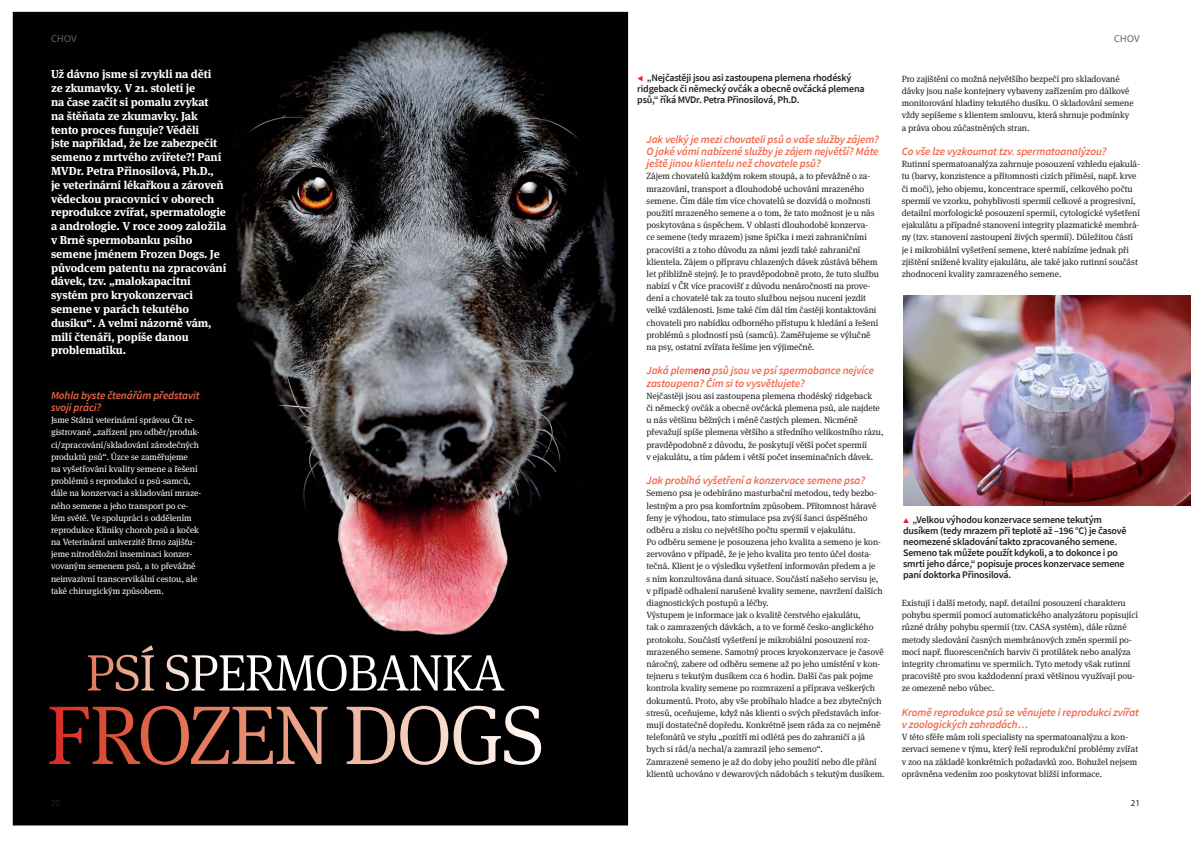
<style>
.page{position:relative;width:1191px;height:842px;background:#fff}
.page>*{position:absolute;margin:0;border:0;box-sizing:border-box;transform-origin:0 0}
.t1{font:700 11.5px/13.8px "Meta Serif Pro";letter-spacing:-.01em;color:#fff}
.t2{font:italic 600 11px/12.2px "Source Sans Pro";letter-spacing:-.01em;color:#f26649}
.t3{font:600 10px/11px "Source Sans Pro";letter-spacing:-.02em;color:#231f20}
.t4{font:10px "Myriad Pro";letter-spacing:.03em;color:#636466}
.t5{font:9px/12.2px "Meta Serif Pro";letter-spacing:-.01em;color:#231f20}
.t6{font:9px/12.2px "Meta Serif Pro";letter-spacing:-.01em;color:#fff}
.t7{font:9px "Myriad Pro";color:#231f20}
.s1{color:#ed1c24}
</style>
<div class="page">
<img style="left:13px;top:12px;width:615px;height:813px">
<img style="left:903px;top:295px;width:288px;height:211px">
<img style="left:51px;top:647px;width:503px;height:130px">
<svg style="left:88px;top:645px;width:288px;height:46px;background:#3c3634"></svg>
<svg style="left:49px;top:706px;width:492px;height:59px;background:#442d27"></svg>
<p class="t4" style="left:51px;top:35px;width:27px">CHOV</p>
<p class="t1" style="left:51px;top:69px;width:177px">Už dávno jsme si zvykli na děti<br>ze zkumavky. V 21. století je<br>na čase začít si pomalu zvykat<br>na štěňata ze zkumavky. Jak tento proces funguje? Věděli<br>jste například, že lze zabezpečit semeno z mrtvého zvířete?! Paní<br>MVDr. Petra Přinosilová, Ph.D.,<br>je veterinární lékařkou a zároveň vědeckou pracovnicí v oborech reprodukce zvířat, spermatologie a andrologie. V roce 2009 založila v Brně spermobanku psího semene jménem Frozen Dogs. Je původcem patentu na zpracování dávek, tzv. „malokapacitní systém pro kryokonzervaci semene v parách tekutého dusíku“. A velmi názorně vám, milí čtenáři, popíše danou problematiku.</p>
<p class="t2" style="left:51px;top:389px;width:150px">Mohla byste čtenářům představit svoji práci?</p>
<p class="t6" style="left:51px;top:414px;width:152px">Jsme Státní veterinární správou ČR re&shy;gistrované „zařízení pro odběr/produk&shy;ci/zpracování/skladování zárodečných produktů psů“. Úzce se zaměřujeme<br>na vyšetřování kvality semene a řešení problémů s reprodukcí u psů-samců, dále na konzervaci a skladování mraze&shy;ného semene a jeho transport po ce&shy;lém světě. Ve spolupráci s oddělením reprodukce Kliniky chorob psů a koček na Veterinární univerzitě Brno zajišťu&shy;jeme nitroděložní inseminaci konzer&shy;vovaným semenem psů, a to převážně neinvazivní transcervikální cestou, ale také chirurgickým způsobem.</p>
<p class="t3" style="left:637px;top:72px;width:229px"><span class="s1">◀</span> „Nejčastěji jsou asi zastoupena plemena rhodéský ridgeback či německý ovčák a obecně ovčácká plemena psů,“ říká MVDr. Petra Přinosilová, Ph.D.</p>
<p class="t2" style="left:646px;top:133px;width:234px;text-align:justify">Jak velký je mezi chovateli psů o vaše služby zájem?<br>O jaké vámi nabízené služby je zájem největší? Máte ještě jinou klientelu než chovatele psů?</p>
<p class="t5" style="left:646px;top:171px;width:234px">Zájem chovatelů každým rokem stoupá, a to převážně o za&shy;mrazování, transport a dlouhodobé uchování mrazeného semene. Čím dále tím více chovatelů se dozvídá o možnosti použití mrazeného semene a o tom, že tato možnost je u nás poskytována s úspěchem. V oblasti dlouhodobé konzerva-<br>ce semene (tedy mrazem) jsme špička i mezi zahraničními pracovišti a z toho důvodu za námi jezdí také zahraniční klientela. Zájem o přípravu chlazených dávek zůstává během let přibližně stejný. Je to pravděpodobně proto, že tuto službu nabízí v ČR více pracovišť z důvodu nenáročnosti na prove&shy;dení a chovatelé tak za touto službou nejsou nuceni jezdit velké vzdálenosti. Jsme také čím dál tím častěji kontaktováni chovateli pro nabídku odborného přístupu k hledání a řešení problémů s plodností psů (samců). Zaměřujeme se výlučně na psy, ostatní zvířata řešíme jen výjimečně.</p>
<p class="t2" style="left:646px;top:364px;width:229px">Jaká plem<span class="s1">ena</span> psů jsou ve psí spermobance nejvíce zastoupena? Čím si to vysvětlujete?</p>
<p class="t5" style="left:646px;top:390px;width:239px">Nejčastěji jsou asi zastoupena plemena rhodéský ridgeback<br>či německý ovčák a obecně ovčácká plemena psů, ale najdete u nás většinu běžných i méně častých plemen. Nicméně převažují spíše plemena většího a středního velikostního rázu, pravděpodobně z důvodu, že poskytují větší počet spermií<br>v ejakulátu, a tím pádem i větší počet inseminačních dávek.</p>
<p class="t2" style="left:646px;top:474px;width:220px">Jak probíhá vyšetření a konzervace semene psa?</p>
<p class="t5" style="left:646px;top:488px;width:239px">Semeno psa je odebíráno masturbační metodou, tedy bezbo&shy;lestným a pro psa komfortním způsobem. Přítomnost háravé feny je výhodou, tato stimulace psa zvýší šanci úspěšného odběru a zisku co největšího počtu spermií v ejakulátu.<br>Po odběru semene je posouzena jeho kvalita a semeno je kon&shy;zervováno v případě, že je jeho kvalita pro tento účel dosta&shy;tečná. Klient je o výsledku vyšetření informován předem a je<br>s ním konzultována daná situace. Součástí našeho servisu je, v případě odhalení narušené kvality semene, navržení dalších diagnostických postupů a léčby.<br>Výstupem je informace jak o kvalitě čerstvého ejakulátu,<br>tak o zamrazených dávkách, a to ve formě česko-anglického protokolu. Součástí vyšetření je mikrobiální posouzení roz&shy;mrazeného semene. Samotný proces kryokonzervace je časově náročný, zabere od odběru semene až po jeho umístění v kon&shy;tejneru s tekutým dusíkem cca 6 hodin. Další čas pak pojme kontrola kvality semene po rozmrazení a příprava veškerých dokumentů. Proto, aby vše probíhalo hladce a bez zbytečných stresů, oceňujeme, když nás klienti o svých představách infor&shy;mují dostatečně dopředu. Konkrétně jsem ráda za co nejméně telefonátů ve stylu „pozítří mi odlétá pes do zahraničí a já bych si rád/a nechal/a zamrazil jeho semeno“.<br>Zamrazené semeno je až do doby jeho použití nebo dle přání klientů uchováno v dewarových nádobách s tekutým dusíkem.</p>
<p class="t4" style="left:1114px;top:35px;width:27px">CHOV</p>
<p class="t5" style="left:901px;top:73px;width:233px">Pro zajištění co možná největšího bezpečí pro skladované dávky jsou naše kontejnery vybaveny zařízením pro dálkové monitorování hladiny tekutého dusíku. O skladování semene vždy sepíšeme s klientem smlouvu, která shrnuje podmínky a práva obou zúčastněných stran.</p>
<p class="t2" style="left:901px;top:145px;width:206px">Co vše lze vyzkoumat tzv. spermatoanalýzou?</p>
<p class="t5" style="left:901px;top:158px;width:240px">Rutinní spermatoanalýza zahrnuje posouzení vzhledu ejakulá&shy;tu (barvy, konzistence a přítomnosti cizích příměsí, např. krve či moči), jeho objemu, koncentrace spermií, celkového počtu spermií ve vzorku, pohyblivosti spermií celkové a progresivní, detailní morfologické posouzení spermií, cytologické vyšetření ejakulátu a případné stanovení integrity plazmatické membrá&shy;ny (tzv. stanovení zastoupení živých spermií). Důležitou částí je i mikrobiální vyšetření semene, které nabízíme jednak při zjištění snížené kvality ejakulátu, ale také jako rutinní součást zhodnocení kvality zamrazeného semene.</p>
<p class="t3" style="left:903px;top:513px;width:225px"><span class="s1">▲</span> „Velkou výhodou konzervace semene tekutým dusíkem (tedy mrazem při teplotě až –196 °C) je časově neomezené skladování takto zpracovaného semene.<br>Semeno tak můžete použít kdykoli, a to dokonce i po smrti jeho dárce,“ popisuje proces konzervace semene paní doktorka Přinosilová.</p>
<p class="t5" style="left:901px;top:597px;width:238px">Existují i další metody, např. detailní posouzení charakteru pohybu spermií pomocí automatického analyzátoru popisující různé dráhy pohybu spermií (tzv. CASA systém), dále různé metody sledování časných membránových změn spermií po&shy;mocí např. fluorescenčních barviv či protilátek nebo analýza integrity chromatinu ve spermiích. Tyto metody však rutinní pracoviště pro svou každodenní praxi většinou využívají pou&shy;ze omezeně nebo vůbec.</p>
<p class="t2" style="left:901px;top:706px;width:239px">Kromě reprodukce psů se věnujete i reprodukci zvířat v zoologických zahradách…</p>
<p class="t5" style="left:901px;top:731px;width:238px">V této sféře mám roli specialisty na spermatoanalýzu a kon&shy;zervaci semene v týmu, který řeší reprodukční problémy zvířat v zoo na základě konkrétních požadavků zoo. Bohužel nejsem oprávněna vedením zoo poskytovat bližší informace.</p>
<p class="t7" style="left:51px;top:799px;width:11px">20</p>
<p class="t7" style="left:1130px;top:799px;width:11px">21</p>
</div>
